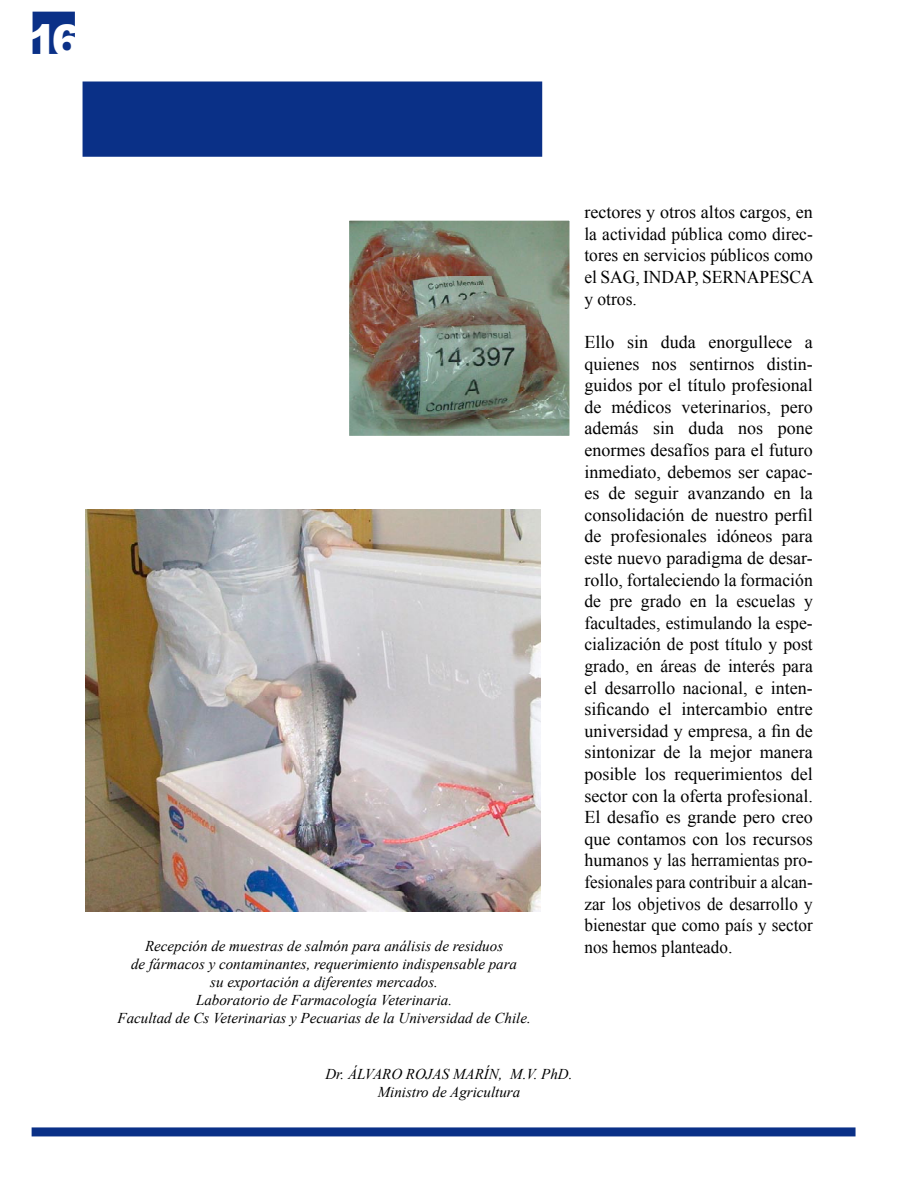
<style>
.page{position:relative;width:915px;height:1191px;background:#fff}
.page>*{position:absolute;margin:0;border:0;box-sizing:border-box;transform-origin:0 0}
.t1{font:900 43.5px "Arial";color:#fff}
.t2{font:18px/21.6px "Times New Roman";color:#000;text-align:justify}
.t3{font:18px "Times New Roman";color:#000;scale:.95 1}
.t4{font:italic 15px/18px "Times New Roman";color:#000;text-align:center}
</style>
<div class="page">
<div style="left:33px;top:12px;width:41px;height:41px;background:#0a3087"></div>
<div style="left:33px;top:12px;width:42px;height:42px;border:2px solid #0a3087"></div>
<div style="left:32px;top:1127px;width:823px;height:9px;background:#0a3087"></div>
<div style="left:83px;top:82px;width:458px;height:74px;background:#0a3087"></div>
<div style="left:82px;top:81px;width:460px;height:76px;border:1px solid #0a3087"></div>
<img style="left:85px;top:510px;width:455px;height:401px">
<img style="left:350px;top:222px;width:218px;height:213px">
<div style="left:346px;top:218px;width:226px;height:221px;border:3px solid #fff"></div>
<h1 class="t1" style="left:28px;top:16px;width:51px">16</h1>
<p class="t2" style="left:584px;top:201px;width:231px">rectores y otros altos cargos, en la actividad pública como direc&shy;tores en servicios públicos como el SAG, INDAP, SERNAPESCA y otros.</p>
<p class="t2" style="left:584px;top:331px;width:230px">Ello sin duda enorgullece a quienes nos sentirnos distin&shy;guidos por el título profesional de médicos veterinarios, pero además sin duda nos pone enormes desafíos para el futuro inmediato, debemos ser capac&shy;es de seguir avanzando en la consolidación de nuestro perfil de profesionales idóneos para este nuevo paradigma de desar&shy;rollo, fortaleciendo la formación de pre grado en la escuelas y facultades, estimulando la espe&shy;cialización de post título y post grado, en áreas de interés para el desarrollo nacional, e inten&shy;sificando el intercambio entre universidad y empresa, a fin de sintonizar de la mejor manera posible los requerimientos del sector con la oferta profesional.<br>El desafío es grande pero creo que contamos con los recursos humanos y las herramientas pro&shy;fesionales para contribuir a alcan&shy;zar los objetivos de desarrollo y bienestar que como país y sector</p>
<p class="t4" style="left:145px;top:937px;width:359px">Recepción de muestras de salmón para análisis de residuos</p>
<p class="t3" style="left:584px;top:936px;width:157px">nos hemos planteado.</p>
<p class="t4" style="left:117px;top:955px;width:414px">de fármacos y contaminantes, requerimiento indispensable para<br>su exportación a diferentes mercados.<br>Laboratorio de Farmacología Veterinaria.<br>Facultad de Cs Veterinarias y Pecuarias de la Universidad de Chile.</p>
<p class="t4" style="left:325px;top:1064px;width:248px">Dr. ÁLVARO ROJAS MARÍN, M.V. PhD.<br>Ministro de Agricultura</p>
</div>
